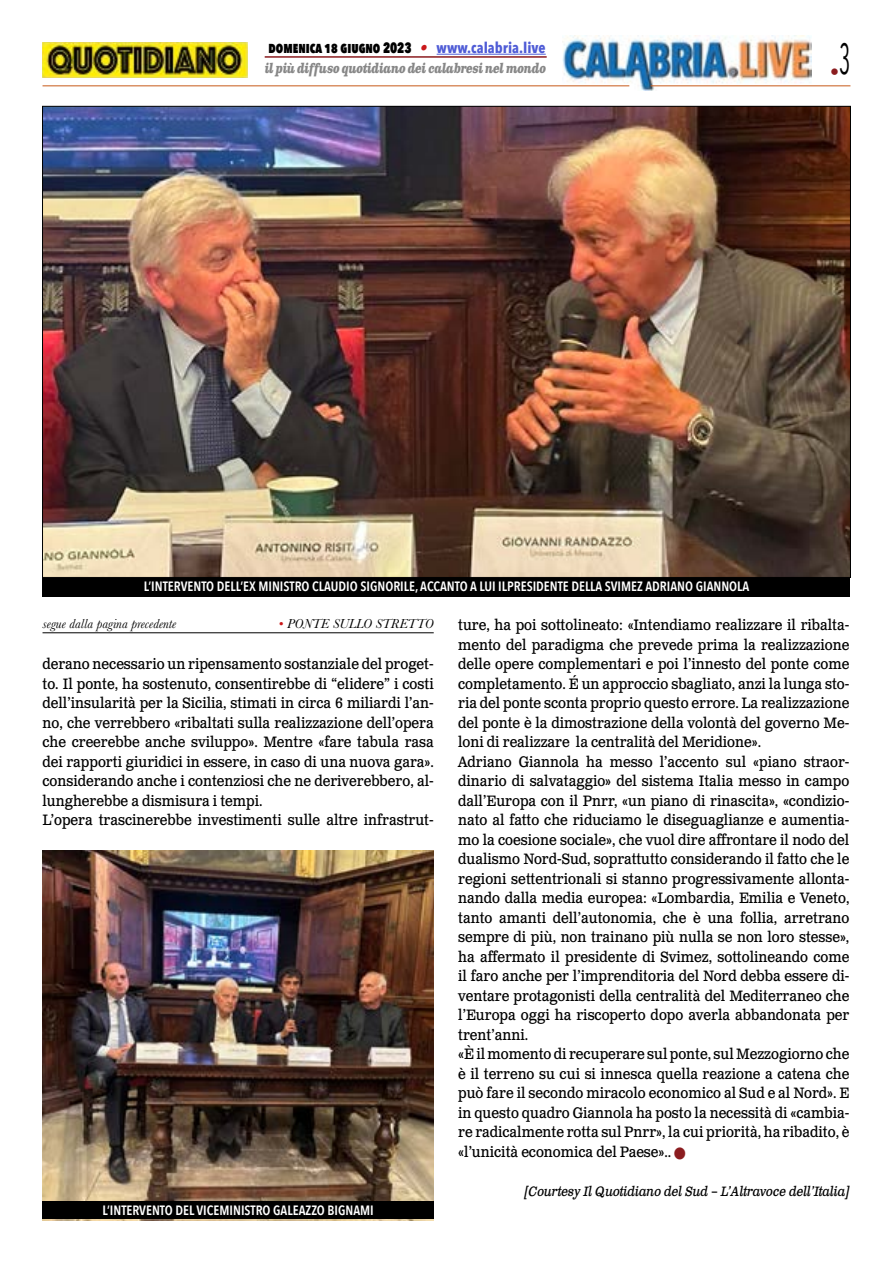
<style>
.page{position:relative;width:893px;height:1263px;background:#fff}
.page>*{position:absolute;margin:0;border:0;box-sizing:border-box;transform-origin:0 0}
.t1{font:18px "Avenir Next Condensed";color:#8b1c1f}
.t2{font:15px/19.5px "Clarendon Text Pro";color:#000;scale:.9 1}
.t3{font:800 15px "Avenir Next Condensed";color:#000;scale:.85 1}
.t4{font:600 13.5px "Avenir Next Condensed";color:#fff}
.t5{font:italic 13.5px "Clarendon Text Pro";letter-spacing:-.02em;color:#000;scale:.9 1}
.t6{font:italic 13.5px "Baskerville";color:#000}
.t7{font:italic 700 13.5px "Clarendon Text Pro";letter-spacing:-.05em;color:#878787;scale:.79 1}
.s1{font-family:"Clarendon Text Pro";font-weight:700;font-style:italic;color:#ca181a}
.s2{font-weight:700;color:#4f5cd6}
.s3{color:#ca181a}
.s4{color:#8b1c1f}
</style>
<div class="page">
<img style="left:563px;top:36px;width:248px;height:54px">
<hr style="left:43px;top:85px;width:586px;height:1px;background:#c85a19">
<hr style="left:651px;top:85px;width:199px;height:1px;background:#c85a19">
<hr style="left:437px;top:54px;width:109px;height:1px;background:#4f5cd6">
<hr style="left:265px;top:56px;width:282px;height:2px;background:#8b1c1f">
<img style="left:43px;top:43px;width:204px;height:34px">
<hr style="left:43px;top:632px;width:391px;height:1px;background:#000">
<div style="left:43px;top:578px;width:807px;height:19px;background:#000"></div>
<img style="left:44px;top:108px;width:805px;height:468px">
<img style="left:43px;top:850px;width:391px;height:370px">
<div style="left:43px;top:1201px;width:391px;height:17px;background:#000"></div>
<p class="t3" style="left:269px;top:38px;width:328px">DOMENICA 18 GIUGNO 2023 <span class="s1">•</span> <span class="s2">www.calabria.live</span></p>
<p class="t7" style="left:265px;top:60px;width:358px">il più diffuso quotidiano dei calabresi nel mondo</p>
<p class="t1" style="left:830px;top:57px;width:22px">•<sup>3</sup></p>
<p class="t4" style="left:144px;top:575px;width:607px">L’INTERVENTO DELL’EX MINISTRO CLAUDIO SIGNORILE, ACCANTO A LUI ILPRESIDENTE DELLA SVIMEZ ADRIANO GIANNOLA</p>
<p class="t6" style="left:43px;top:615px;width:135px">segue dalla pagina precedente</p>
<p class="t6" style="left:279px;top:615px;width:156px"><span class="s3">•</span> PONTE SULLO STRETTO</p>
<p class="t2" style="left:43px;top:655px;width:436px">derano necessario un ripensamento sostanziale del proget&shy;to. Il ponte, ha sostenuto, consentirebbe di “elidere” i costi dell’insularità per la Sicilia, stimati in circa 6 miliardi l’an&shy;no, che verrebbero «ribaltati sulla realizzazione dell’opera che creerebbe anche sviluppo». Mentre «fare tabula rasa dei rapporti giuridici in essere, in caso di una nuova gara». considerando anche i contenziosi che ne deriverebbero, al&shy;lungherebbe a dismisura i tempi.<br>L’opera trascinerebbe investimenti sulle altre infrastrut-</p>
<p class="t4" style="left:102px;top:1198px;width:273px">L’INTERVENTO DEL VICEMINISTRO GALEAZZO BIGNAMI</p>
<p class="t2" style="left:458px;top:616px;width:436px">ture, ha poi sottolineato: «Intendiamo realizzare il ribalta&shy;mento del paradigma che prevede prima la realizzazione delle opere complementari e poi l’innesto del ponte come completamento. É un approccio sbagliato, anzi la lunga sto&shy;ria del ponte sconta proprio questo errore. La realizzazione del ponte è la dimostrazione della volontà del governo Me&shy;loni di realizzare la centralità del Meridione».<br>Adriano Giannola ha messo l’accento sul «piano straor&shy;dinario di salvataggio» del sistema Italia messo in campo dall’Europa con il Pnrr, «un piano di rinascita», «condizio&shy;nato al fatto che riduciamo le diseguaglianze e aumentia&shy;mo la coesione sociale», che vuol dire affrontare il nodo del dualismo Nord-Sud, soprattutto considerando il fatto che le regioni settentrionali si stanno progressivamente allonta&shy;nando dalla media europea: «Lombardia, Emilia e Veneto, tanto amanti dell’autonomia, che è una follia, arretrano sempre di più, non trainano più nulla se non loro stesse», ha affermato il presidente di Svimez, sottolineando come il faro anche per l’imprenditoria del Nord debba essere di&shy;ventare protagonisti della centralità del Mediterraneo che l’Europa oggi ha riscoperto dopo averla abbandonata per trent’anni.<br>«È il momento di recuperare sul ponte, sul Mezzogiorno che è il terreno su cui si innesca quella reazione a catena che può fare il secondo miracolo economico al Sud e al Nord». E in questo quadro Giannola ha posto la necessità di «cambia&shy;re radicalmente rotta sul Pnrr», la cui priorità, ha ribadito, è «l’unicità economica del Paese».. <span class="s4">■</span></p>
<p class="t5" style="left:525px;top:1183px;width:362px">[Courtesy Il Quotidiano del Sud – L’Altravoce dell’Italia]</p>
</div>
